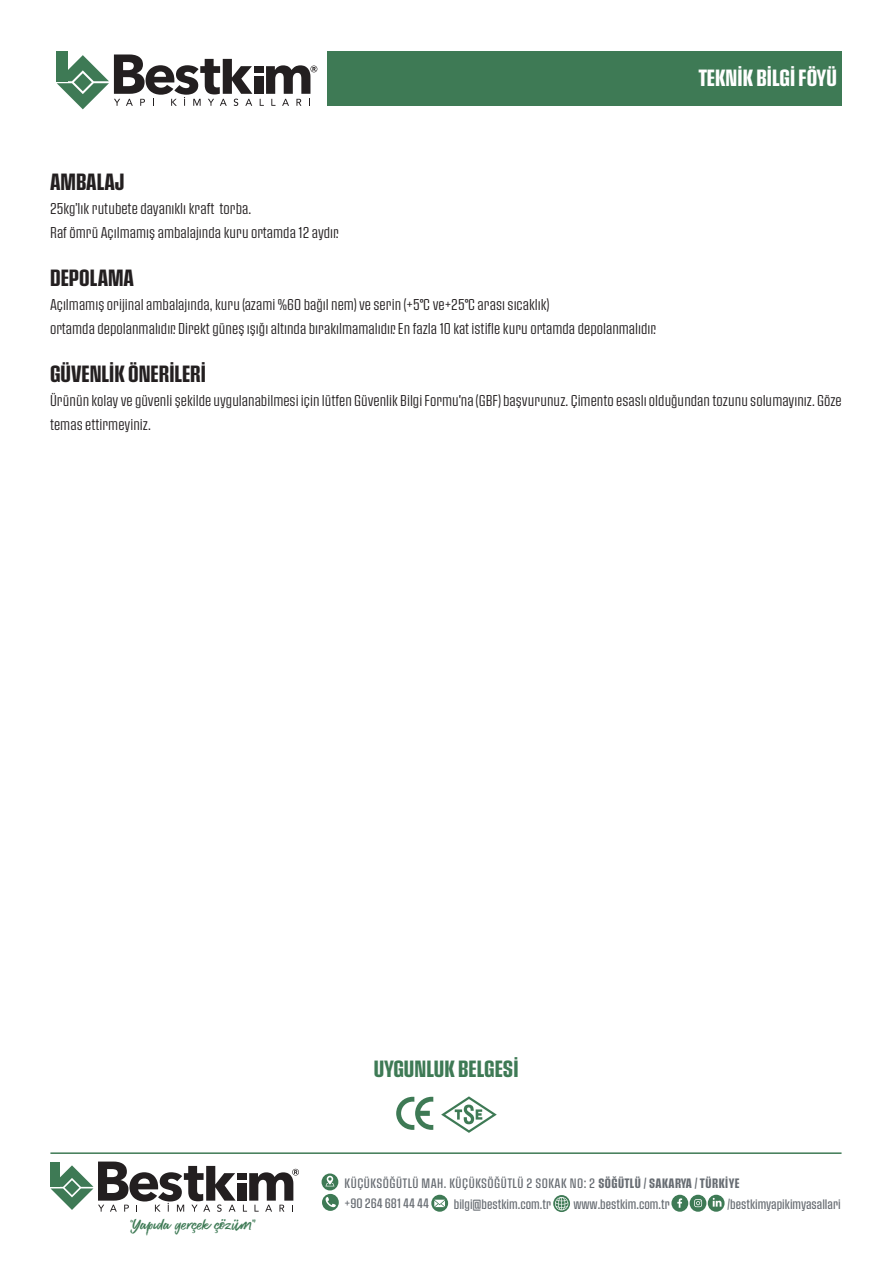
<style>
.page{position:relative;width:893px;height:1263px;background:#fff}
.page>*{position:absolute;margin:0;border:0;box-sizing:border-box;transform-origin:0 0}
.t1{font:22.5px "Pressio No.44";color:#231f20;scale:.94 1}
.t2{font:22.5px "Pressio No.44";color:#3e7a55;scale:.94 1}
.t3{font:22.5px "Pressio No.44";color:#fff;scale:.94 1}
.t4{font:19.8px "Brush Marker";color:#3e7a55}
.t5{font:15px/24px "Pressio No.41";color:#231f20;scale:.94 1}
.t6{font:13.05px/20.2px "Pressio No.42";letter-spacing:.035em;color:#676c72;scale:.94 1}
.t7{font:13.05px "Pressio No.42";color:#676c72;scale:.94 1}
.s1{font-family:"Pressio No.44"}
</style>
<div class="page">
<div style="left:57px;top:51px;width:11px;height:30px;background:#3e7a55"></div>
<svg style="left:57px;top:54px;width:195px;height:55px"></svg>
<svg style="left:260px;top:65px;width:57px;height:41px"></svg>
<div style="left:254px;top:66px;width:9px;height:7px;background:#231f20"></div>
<div style="left:254px;top:76px;width:9px;height:18px;background:#231f20"></div>
<div style="left:328px;top:51px;width:514px;height:55px;background:#3e7a55"></div>
<svg style="left:322px;top:1173px;width:16px;height:17px"></svg>
<svg style="left:325px;top:1176px;width:9px;height:10px"></svg>
<div style="left:322px;top:1194px;width:17px;height:17px;background:#3e7a55;border-radius:50%"></div>
<svg style="left:325px;top:1197px;width:11px;height:11px"></svg>
<svg style="left:431px;top:1195px;width:17px;height:17px"></svg>
<svg style="left:434px;top:1200px;width:11px;height:7px"></svg>
<svg style="left:708px;top:1195px;width:17px;height:17px"></svg>
<div style="left:690px;top:1195px;width:16px;height:17px;background:#3e7a55;border-radius:50%"></div>
<div style="left:671px;top:1195px;width:17px;height:17px;background:#3e7a55;border-radius:50%"></div>
<svg style="left:677px;top:1198px;width:5px;height:10px"></svg>
<svg style="left:694px;top:1199px;width:8px;height:8px"></svg>
<svg style="left:713px;top:1198px;width:8px;height:8px"></svg>
<svg style="left:243px;top:1169px;width:56px;height:42px"></svg>
<div style="left:238px;top:1173px;width:9px;height:7px;background:#231f20"></div>
<div style="left:238px;top:1183px;width:9px;height:17px;background:#231f20"></div>
<svg style="left:51px;top:1161px;width:185px;height:51px"></svg>
<svg style="left:553px;top:1195px;width:17px;height:17px"></svg>
<svg style="left:555px;top:1197px;width:13px;height:13px"></svg>
<hr style="left:50px;top:1152px;width:791px;height:2px;background:#3e7a55">
<svg style="left:441px;top:1096px;width:56px;height:37px"></svg>
<svg style="left:396px;top:1097px;width:37px;height:33px"></svg>
<h1 class="t3" style="left:698px;top:65px;width:149px">TEKNİK BİLGİ FÖYÜ</h1>
<h1 class="t1" style="left:50px;top:169px;width:81px">AMBALAJ</h1>
<p class="t5" style="left:50px;top:196px;width:309px">25kg’lık rutubete dayanıklı kraft torba.<br>Raf ömrü Açılmamış ambalajında kuru ortamda 12 aydır.</p>
<h1 class="t1" style="left:50px;top:265px;width:91px">DEPOLAMA</h1>
<p class="t5" style="left:50px;top:292px;width:646px">Açılmamış orijinal ambalajında, kuru (azami %60 bağıl nem) ve serin (+5°C ve+25°C arası sıcaklık)<br>ortamda depolanmalıdır. Direkt güneş ışığı altında bırakılmamalıdır. En fazla 10 kat istifle kuru ortamda depolanmalıdır.</p>
<h1 class="t1" style="left:50px;top:361px;width:167px">GÜVENLİK ÖNERİLERİ</h1>
<p class="t5" style="left:50px;top:388px;width:844px">Ürünün kolay ve güvenli şekilde uygulanabilmesi için lütfen Güvenlik Bilgi Formu'na (GBF) başvurunuz. Çimento esaslı olduğundan tozunu solumayınız. Göze temas ettirmeyiniz.</p>
<h1 class="t2" style="left:374px;top:1055px;width:155px">UYGUNLUK BELGESİ</h1>
<h2 class="t4" style="left:130px;top:1214px;width:127px">“Yapıda gerçek çözüm”</h2>
<p class="t6" style="left:344px;top:1172px;width:422px">KÜÇÜKSÖĞÜTLÜ MAH. KÜÇÜKSÖĞÜTLÜ 2 SOKAK NO: 2 <span class="s1">SÖĞÜTLÜ / SAKARYA / TÜRKİYE </span>+90 264 681 44 44</p>
<p class="t7" style="left:454px;top:1196px;width:105px">bilgi@bestkim.com.tr</p>
<p class="t7" style="left:573px;top:1196px;width:104px">www.bestkim.com.tr</p>
<p class="t7" style="left:728px;top:1196px;width:122px">/bestkimyapikimyasallari</p>
</div>
